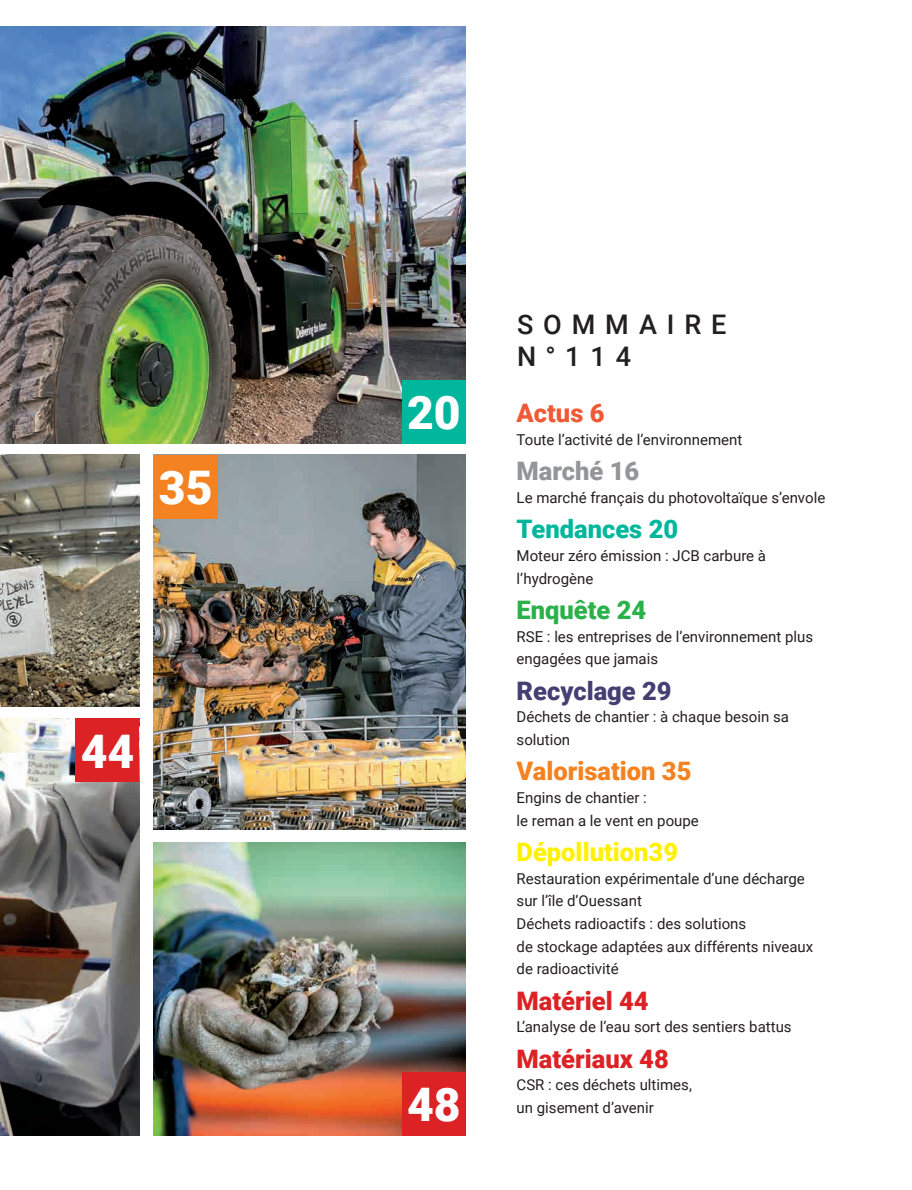
<style>
.page{position:relative;width:912px;height:1190px;background:#fff}
.page>*{position:absolute;margin:0;border:0;box-sizing:border-box;transform-origin:0 0}
.t1{font:900 46.35px "Roboto";color:#fff}
.t2{font:500 27px/32.4px "Roboto";letter-spacing:.365em;color:#231f20}
.t3{font:900 25.5px "Roboto";color:#dc2225}
.t4{font:900 25.5px "Roboto";color:#f58220}
.t5{font:900 25.5px "Roboto";color:#fff101}
.t6{font:900 25.5px "Roboto";color:#00b79d}
.t7{font:900 25.5px "Roboto";color:#454073}
.t8{font:900 25.5px "Roboto";color:#2ab14a}
.t9{font:900 25.5px "Roboto";color:#939598}
.t10{font:900 25.5px "Roboto";color:#f05935}
.t11{font:15px/22.6px "Roboto";color:#231f20}
</style>
<div class="page">
<img style="left:0;top:718px;width:139px;height:418px">
<img style="left:154px;top:842px;width:312px;height:294px">
<img style="left:0;top:26px;width:466px;height:418px">
<div style="left:402px;top:380px;width:64px;height:64px;background:#00b79d"></div>
<img style="left:0;top:455px;width:139px;height:251px">
<img style="left:154px;top:455px;width:312px;height:375px">
<div style="left:154px;top:455px;width:63px;height:64px;background:#f58220"></div>
<div style="left:76px;top:718px;width:63px;height:64px;background:#dc2225"></div>
<div style="left:402px;top:1072px;width:64px;height:64px;background:#dc2225"></div>
<h1 class="t1" style="left:159px;top:455px;width:55px">35</h1>
<h1 class="t1" style="left:81px;top:719px;width:55px">44</h1>
<h1 class="t1" style="left:407px;top:380px;width:55px">20</h1>
<h1 class="t1" style="left:407px;top:1072px;width:55px">48</h1>
<h2 class="t2" style="left:517px;top:307px;width:211px">SOMMAIRE<br>N°114</h2>
<h3 class="t10" style="left:516px;top:395px;width:89px">Actus 6</h3>
<p class="t11" style="left:516px;top:428px;width:227px">Toute l’activité de l’environnement</p>
<h3 class="t9" style="left:516px;top:453px;width:124px">Marché 16</h3>
<p class="t11" style="left:516px;top:486px;width:310px">Le marché français du photovoltaïque s’envole</p>
<h3 class="t6" style="left:516px;top:511px;width:163px">Tendances 20</h3>
<p class="t11" style="left:516px;top:544px;width:251px">Moteur zéro émission : JCB carbure à l’hydrogène</p>
<h3 class="t8" style="left:516px;top:592px;width:131px">Enquête 24</h3>
<p class="t11" style="left:516px;top:624px;width:298px">RSE : les entreprises de l’environnement plus engagées que jamais</p>
<h3 class="t7" style="left:516px;top:673px;width:157px">Recyclage 29</h3>
<p class="t11" style="left:516px;top:705px;width:274px">Déchets de chantier : à chaque besoin sa solution</p>
<h3 class="t4" style="left:516px;top:753px;width:176px">Valorisation 35</h3>
<p class="t11" style="left:516px;top:786px;width:184px">Engins de chantier :<br>le reman a le vent en poupe</p>
<h3 class="t5" style="left:516px;top:834px;width:163px">Dépollution39</h3>
<p class="t11" style="left:516px;top:866px;width:298px">Restauration expérimentale d’une décharge sur l’île d’Ouessant<br>Déchets radioactifs : des solutions<br>de stockage adaptées aux différents niveaux de radioactivité</p>
<h3 class="t3" style="left:516px;top:983px;width:133px">Matériel 44</h3>
<p class="t11" style="left:516px;top:1015px;width:276px">L’analyse de l’eau sort des sentiers battus</p>
<h3 class="t3" style="left:516px;top:1041px;width:154px">Matériaux 48</h3>
<p class="t11" style="left:516px;top:1073px;width:177px">CSR : ces déchets ultimes, un gisement d’avenir</p>
</div>
